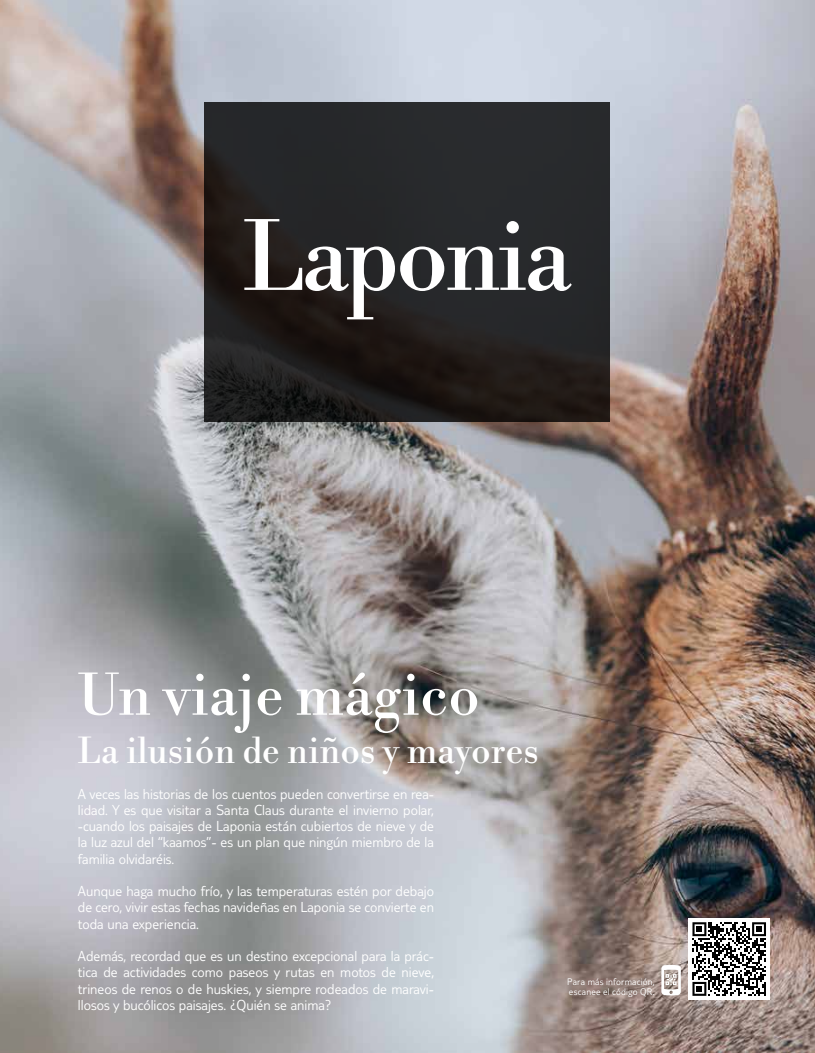
<style>
.page{position:relative;width:815px;height:1053px;background:#fff}
.page>*{position:absolute;margin:0;border:0;box-sizing:border-box;transform-origin:0 0}
.t1{font:93.88px "Libre Bodoni";letter-spacing:-.04em;color:#fff}
.t2{font:56px "Libre Bodoni";color:#fff}
.t3{font:35px "Libre Bodoni";color:#fff}
.t4{font:300 15px/16.2px "TUI Type";color:#fff;text-align:justify}
.t5{font:300 10px/10px "TUI Type";letter-spacing:.015em;color:#fff}
</style>
<div class="page">
<img style="left:0;top:0;width:815px;height:1052px">
<svg style="left:205px;top:103px;width:405px;height:319px;background:#232222"></svg>
<div style="left:688px;top:918px;width:82px;height:81px;background:#fff"></div>
<svg style="left:692px;top:922px;width:74px;height:73px"></svg>
<svg style="left:661px;top:964px;width:20px;height:31px"></svg>
<h1 class="t1" style="left:243px;top:203px;width:330px">Laponia</h1>
<h2 class="t2" style="left:78px;top:663px;width:403px">Un viaje mágico</h2>
<h3 class="t3" style="left:78px;top:730px;width:462px">La ilusión de niños y mayores</h3>
<p class="t4" style="left:78px;top:785px;width:358px">A veces las historias de los cuentos pueden convertirse en rea&shy;lidad. Y es que visitar a Santa Claus durante el invierno polar, -cuando los paisajes de Laponia están cubiertos de nieve y de la luz azul del “kaamos”- es un plan que ningún miembro de la familia olvidaréis.</p>
<p class="t4" style="left:78px;top:882px;width:358px">Aunque haga mucho frío, y las temperaturas estén por debajo de cero, vivir estas fechas navideñas en Laponia se convierte en toda una experiencia.</p>
<p class="t4" style="left:78px;top:947px;width:358px">Además, recordad que es un destino excepcional para la prác&shy;tica de actividades como paseos y rutas en motos de nieve, trineos de renos o de huskies, y siempre rodeados de maravi&shy;llosos y bucólicos paisajes. ¿Quién se anima?</p>
<p class="t5" style="left:567px;top:976px;width:89px">Para más información, escanee el código QR.</p>
</div>
